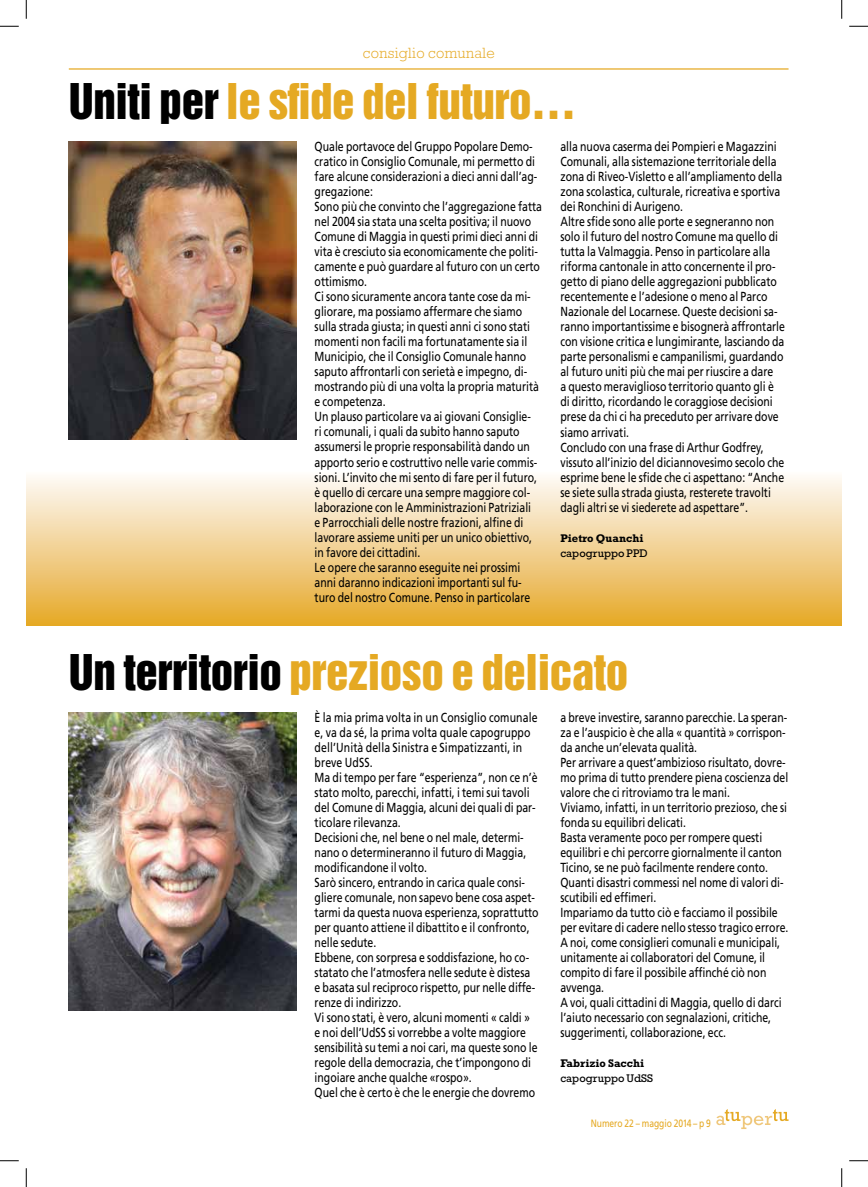
<style>
.page{position:relative;width:868px;height:1187px;background:#fff}
.page>*{position:absolute;margin:0;border:0;box-sizing:border-box;transform-origin:0 0}
.t1{font:45px "Helvetica Inserat LT Std";letter-spacing:-.01em;color:#e5a923}
.t2{font:300 15px "Rockwell Std";letter-spacing:.025em;color:#e5a923}
.t3{font:13.12px/15px "Frutiger LT Std";color:#000;scale:.8 1}
.t4{font:700 11.25px "Rockwell Std";color:#000}
.t5{font:11.25px "Rockwell Std";color:#000}
.t6{font:10.62px "Frutiger LT Std";color:#e5a923;scale:.8 1}
.s1{color:#000}
</style>
<div class="page">
<div style="left:26px;top:471px;width:815px;height:154px;background:linear-gradient(to bottom,#fefcfe,#e6a92c)"></div>
<hr style="left:69px;top:68px;width:719px;height:2px;background:#e5a923">
<svg style="left:716px;top:1109px;width:72px;height:19px"></svg>
<img style="left:69px;top:712px;width:228px;height:298px">
<img style="left:69px;top:141px;width:228px;height:298px">
<svg style="left:0;top:25px;width:19px;height:2px"></svg>
<svg style="left:849px;top:25px;width:18px;height:2px"></svg>
<svg style="left:0;top:1160px;width:19px;height:1px"></svg>
<svg style="left:849px;top:1160px;width:18px;height:1px"></svg>
<svg style="left:25px;top:0;width:2px;height:19px"></svg>
<svg style="left:25px;top:1168px;width:2px;height:18px"></svg>
<svg style="left:841px;top:0;width:1px;height:19px"></svg>
<svg style="left:841px;top:1168px;width:1px;height:18px"></svg>
<p class="t2" style="left:362px;top:44px;width:133px">consiglio comunale</p>
<h1 class="t1" style="left:69px;top:74px;width:509px"><span class="s1">Uniti per</span> le sfide del futuro…</h1>
<p class="t3" style="left:314px;top:139px;width:286px">Quale portavoce del Gruppo Popolare Demo&shy;cratico in Consiglio Comunale, mi permetto di fare alcune considerazioni a dieci anni dall’ag&shy;gregazione:<br>Sono più che convinto che l’aggregazione fatta nel 2004 sia stata una scelta positiva; il nuovo Comune di Maggia in questi primi dieci anni di vita è cresciuto sia economicamente che politi&shy;camente e può guardare al futuro con un certo ottimismo.<br>Ci sono sicuramente ancora tante cose da mi&shy;gliorare, ma possiamo affermare che siamo sulla strada giusta; in questi anni ci sono stati momenti non facili ma fortunatamente sia il Municipio, che il Consiglio Comunale hanno saputo affrontarli con serietà e impegno, di&shy;mostrando più di una volta la propria maturità e competenza.<br>Un plauso particolare va ai giovani Consiglie-<br>ri comunali, i quali da subito hanno saputo assumersi le proprie responsabilità dando un apporto serio e costruttivo nelle varie commis&shy;sioni. L’invito che mi sento di fare per il futuro, è quello di cercare una sempre maggiore col&shy;laborazione con le Amministrazioni Patriziali<br>e Parrocchiali delle nostre frazioni, alfine di lavorare assieme uniti per un unico obiettivo, in favore dei cittadini.<br>Le opere che saranno eseguite nei prossimi anni daranno indicazioni importanti sul fu&shy;turo del nostro Comune. Penso in particolare</p>
<p class="t3" style="left:560px;top:139px;width:282px">alla nuova caserma dei Pompieri e Magazzini Comunali, alla sistemazione territoriale della zona di Riveo-Visletto e all’ampliamento della zona scolastica, culturale, ricreativa e sportiva dei Ronchini di Aurigeno.<br>Altre sfide sono alle porte e segneranno non solo il futuro del nostro Comune ma quello di tutta la Valmaggia. Penso in particolare alla riforma cantonale in atto concernente il pro&shy;getto di piano delle aggregazioni pubblicato recentemente e l’adesione o meno al Parco Nazionale del Locarnese. Queste decisioni sa&shy;ranno importantissime e bisognerà affrontarle con visione critica e lungimirante, lasciando da parte personalismi e campanilismi, guardando al futuro uniti più che mai per riuscire a dare<br>a questo meraviglioso territorio quanto gli è di diritto, ricordando le coraggiose decisioni prese da chi ci ha preceduto per arrivare dove siamo arrivati.<br>Concludo con una frase di Arthur Godfrey, vissuto all’inizio del diciannovesimo secolo che esprime bene le sfide che ci aspettano: “Anche se siete sulla strada giusta, resterete travolti dagli altri se vi siederete ad aspettare”.</p>
<p class="t4" style="left:560px;top:531px;width:84px">Pietro Quanchi</p>
<p class="t5" style="left:560px;top:546px;width:89px">capogruppo PPD</p>
<h1 class="t1" style="left:69px;top:645px;width:561px"><span class="s1">Un territorio</span> prezioso e delicato</h1>
<p class="t3" style="left:314px;top:710px;width:281px">È la mia prima volta in un Consiglio comunale e, va da sé, la prima volta quale capogruppo dell’Unità della Sinistra e Simpatizzanti, in breve UdSS.<br>Ma di tempo per fare “esperienza”, non ce n’è stato molto, parecchi, infatti, i temi sui tavoli del Comune di Maggia, alcuni dei quali di par&shy;ticolare rilevanza.<br>Decisioni che, nel bene o nel male, determi&shy;nano o determineranno il futuro di Maggia, modificandone il volto.<br>Sarò sincero, entrando in carica quale consi&shy;gliere comunale, non sapevo bene cosa aspet&shy;tarmi da questa nuova esperienza, soprattutto per quanto attiene il dibattito e il confronto, nelle sedute.<br>Ebbene, con sorpresa e soddisfazione, ho co&shy;statato che l’atmosfera nelle sedute è distesa e basata sul reciproco rispetto, pur nelle diffe&shy;renze di indirizzo.<br>Vi sono stati, è vero, alcuni momenti « caldi » e noi dell’UdSS si vorrebbe a volte maggiore sensibilità su temi a noi cari, ma queste sono le regole della democrazia, che t’impongono di ingoiare anche qualche «rospo».<br>Quel che è certo è che le energie che dovremo</p>
<p class="t3" style="left:560px;top:710px;width:286px">a breve investire, saranno parecchie. La speran&shy;za e l’auspicio è che alla « quantità » corrispon&shy;da anche un’elevata qualità.<br>Per arrivare a quest’ambizioso risultato, dovre&shy;mo prima di tutto prendere piena coscienza del valore che ci ritroviamo tra le mani.<br>Viviamo, infatti, in un territorio prezioso, che si fonda su equilibri delicati.<br>Basta veramente poco per rompere questi equilibri e chi percorre giornalmente il canton Ticino, se ne può facilmente rendere conto.<br>Quanti disastri commessi nel nome di valori di&shy;scutibili ed effimeri.<br>Impariamo da tutto ciò e facciamo il possibile per evitare di cadere nello stesso tragico errore.<br>A noi, come consiglieri comunali e municipali, unitamente ai collaboratori del Comune, il compito di fare il possibile affinché ciò non avvenga.<br>A voi, quali cittadini di Maggia, quello di darci l’aiuto necessario con segnalazioni, critiche, suggerimenti, collaborazione, ecc.</p>
<p class="t4" style="left:560px;top:1056px;width:85px">Fabrizio Sacchi</p>
<p class="t5" style="left:560px;top:1071px;width:94px">capogruppo UdSS</p>
<p class="t6" style="left:590px;top:1116px;width:152px">Numero 22 – maggio 2014 – p 9</p>
</div>
